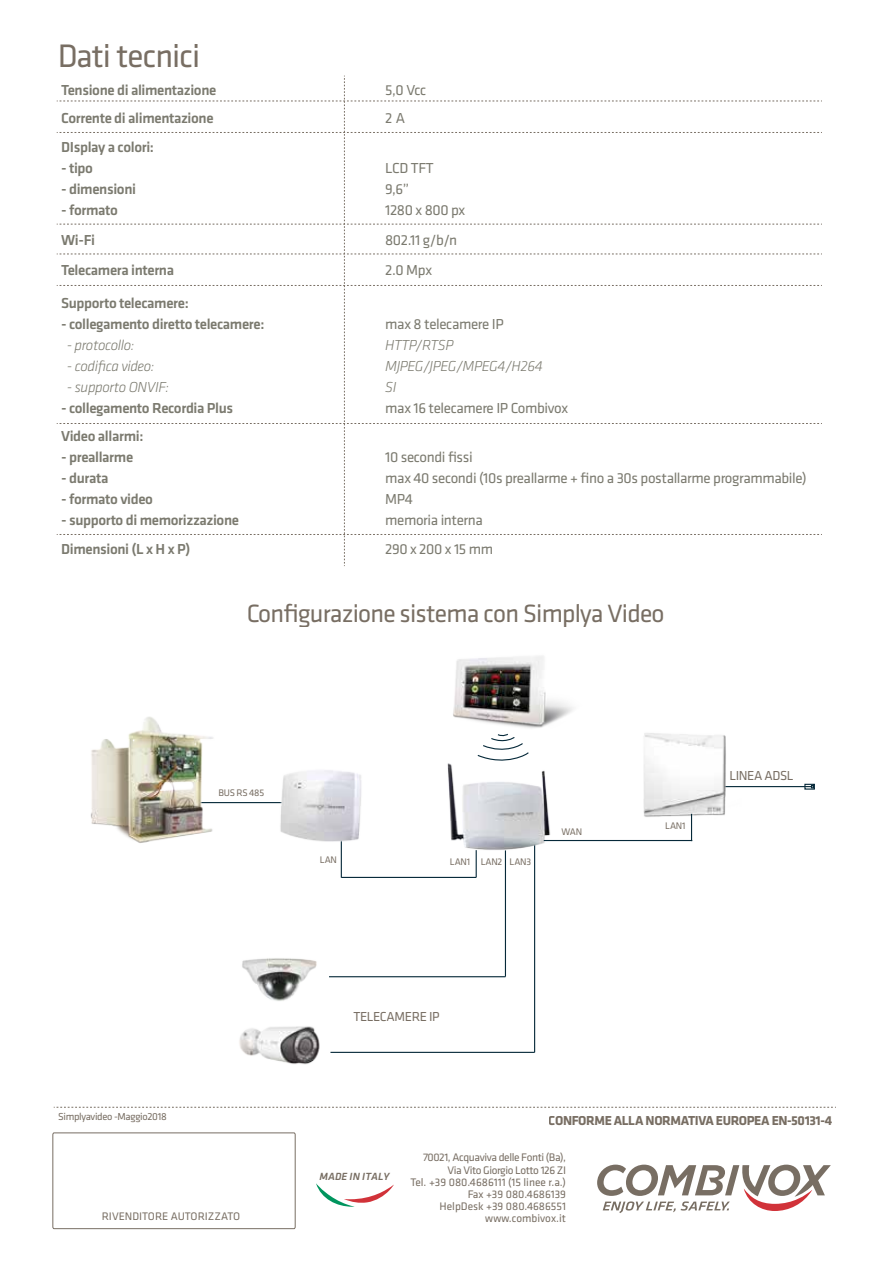
<style>
.page{position:relative;width:893px;height:1263px;background:#fff}
.page>*{position:absolute;margin:0;border:0;box-sizing:border-box;transform-origin:0 0}
.t1{font:33.75px "Klavika";letter-spacing:-.03em;color:#786e63}
.t2{font:25.95px "Klavika";letter-spacing:-.03em;color:#786e63}
.t3{font:500 15px "Klavika";letter-spacing:-.025em;color:#7b7a6f}
.t4{font:15px "Klavika";letter-spacing:-.025em;color:#7b7a6f}
.t5{font:italic 300 15px "Klavika";letter-spacing:-.025em;color:#7b7a6f}
.t6{font:700 13.5px "Klavika";letter-spacing:-.03em;color:#786e63}
.t7{font:13.5px "Klavika";letter-spacing:-.03em;color:#786e63}
.t8{font:11.4px/12.1px "Klavika";letter-spacing:-.02em;color:#786e63;text-align:right}
.t9{font:11.4px "Klavika";color:#786e63}
.t10{font:10.8px "Klavika Medium Italic OSF";color:#786e63}
.t11{font:10.5px "Klavika";letter-spacing:-.03em;color:#786e63}
.t12{font:9.9px "Klavika";letter-spacing:-.03em;color:#786e63}
</style>
<div class="page">
<svg style="left:54px;top:1107px;width:782px;height:1px"></svg>
<svg style="left:57px;top:76px;width:765px;height:490px"></svg>
<svg style="left:597px;top:1164px;width:234px;height:49px"></svg>
<div style="left:52px;top:1132px;width:244px;height:97px;border:1px solid #786e63;border-radius:2px"></div>
<svg style="left:316px;top:1183px;width:78px;height:24px"></svg>
<hr style="left:199px;top:802px;width:135px;height:1px;background:#062939">
<svg style="left:476px;top:860px;width:1px;height:17px"></svg>
<hr style="left:707px;top:786px;width:105px;height:1px;background:#062939">
<div style="left:804px;top:784px;width:11px;height:6px;border:1px solid #062939"></div>
<hr style="left:341px;top:840px;width:1px;height:38px;background:#062939">
<hr style="left:505px;top:850px;width:1px;height:127px;background:#062939">
<hr style="left:341px;top:877px;width:135px;height:1px;background:#062939">
<hr style="left:534px;top:844px;width:1px;height:208px;background:#062939">
<hr style="left:329px;top:976px;width:176px;height:1px;background:#062939">
<hr style="left:330px;top:1052px;width:205px;height:1px;background:#062939">
<img style="left:272px;top:770px;width:89px;height:79px">
<img style="left:242px;top:958px;width:75px;height:43px">
<img style="left:239px;top:1026px;width:81px;height:39px">
<img style="left:643px;top:733px;width:99px;height:93px">
<img style="left:90px;top:716px;width:128px;height:127px">
<img style="left:447px;top:763px;width:111px;height:97px">
<hr style="left:544px;top:840px;width:148px;height:1px;background:#062939">
<svg style="left:691px;top:814px;width:1px;height:26px"></svg>
<img style="left:453px;top:656px;width:120px;height:72px">
<svg style="left:476px;top:733px;width:53px;height:34px"></svg>
<h1 class="t1" style="left:57px;top:38px;width:145px">Dati tecnici</h1>
<p class="t3" style="left:61px;top:82px;width:157px">Tensione di alimentazione</p>
<p class="t4" style="left:385px;top:82px;width:43px">5,0 Vcc</p>
<p class="t3" style="left:61px;top:110px;width:154px">Corrente di alimentazione</p>
<p class="t4" style="left:385px;top:110px;width:21px">2 A</p>
<p class="t3" style="left:61px;top:139px;width:94px">DIsplay a colori:</p>
<p class="t3" style="left:61px;top:160px;width:33px">- tipo</p>
<p class="t4" style="left:385px;top:160px;width:50px">LCD TFT</p>
<p class="t3" style="left:61px;top:181px;width:76px">- dimensioni</p>
<p class="t4" style="left:385px;top:181px;width:26px">9,6”</p>
<p class="t3" style="left:61px;top:202px;width:58px">- formato</p>
<p class="t4" style="left:385px;top:202px;width:82px">1280 x 800 px</p>
<p class="t3" style="left:61px;top:232px;width:35px">Wi-Fi</p>
<p class="t4" style="left:385px;top:232px;width:74px">802.11 g/b/n</p>
<p class="t3" style="left:61px;top:262px;width:115px">Telecamera interna</p>
<p class="t4" style="left:385px;top:262px;width:48px">2.0 Mpx</p>
<p class="t3" style="left:61px;top:295px;width:129px">Supporto telecamere:</p>
<p class="t3" style="left:61px;top:316px;width:205px">- collegamento diretto telecamere:</p>
<p class="t4" style="left:385px;top:316px;width:120px">max 8 telecamere IP</p>
<p class="t5" style="left:67px;top:337px;width:69px">- protocollo:</p>
<p class="t5" style="left:385px;top:337px;width:70px">HTTP/RTSP</p>
<p class="t5" style="left:67px;top:358px;width:89px">- codifica video:</p>
<p class="t5" style="left:385px;top:358px;width:159px">MJPEG/JPEG/MPEG4/H264</p>
<p class="t5" style="left:67px;top:379px;width:104px">- supporto ONVIF:</p>
<p class="t5" style="left:385px;top:379px;width:13px">SI</p>
<p class="t3" style="left:61px;top:400px;width:174px">- collegamento Recordia Plus</p>
<p class="t4" style="left:385px;top:400px;width:184px">max 16 telecamere IP Combivox</p>
<p class="t3" style="left:61px;top:428px;width:84px">Video allarmi:</p>
<p class="t3" style="left:61px;top:449px;width:74px">- preallarme</p>
<p class="t4" style="left:385px;top:449px;width:89px">10 secondi fissi</p>
<p class="t3" style="left:61px;top:470px;width:49px">- durata</p>
<p class="t4" style="left:385px;top:470px;width:423px">max 40 secondi (10s preallarme + fino a 30s postallarme programmabile)</p>
<p class="t3" style="left:61px;top:491px;width:93px">- formato video</p>
<p class="t4" style="left:385px;top:491px;width:29px">MP4</p>
<p class="t3" style="left:61px;top:512px;width:179px">- supporto di memorizzazione</p>
<p class="t4" style="left:385px;top:512px;width:99px">memoria interna</p>
<p class="t3" style="left:61px;top:541px;width:131px">Dimensioni (L x H x P)</p>
<p class="t4" style="left:385px;top:541px;width:110px">290 x 200 x 15 mm</p>
<h2 class="t2" style="left:246px;top:599px;width:420px">Configurazione sistema con Simplya Video</h2>
<p class="t12" style="left:219px;top:787px;width:47px">BUS RS 485</p>
<p class="t12" style="left:320px;top:854px;width:19px">LAN</p>
<p class="t12" style="left:450px;top:857px;width:83px">LAN1 LAN2 LAN3</p>
<p class="t12" style="left:562px;top:826px;width:22px">WAN</p>
<p class="t12" style="left:665px;top:820px;width:22px">LAN1</p>
<p class="t7" style="left:729px;top:768px;width:66px">LINEA ADSL</p>
<p class="t7" style="left:354px;top:1009px;width:88px">TELECAMERE IP</p>
<p class="t11" style="left:58px;top:1111px;width:110px">Simplyavideo -Maggio2018</p>
<p class="t6" style="left:549px;top:1113px;width:285px">CONFORME ALLA NORMATIVA EUROPEA EN-50131-4</p>
<p class="t8" style="left:411px;top:1152px;width:157px">70021, Acquaviva delle Fonti (Ba),<br>Via Vito Giorgio Lotto 126 ZI<br>Tel. +39 080.4686111 (15 linee r.a.)<br>Fax +39 080.4686139<br>HelpDesk +39 080.4686551</p>
<p class="t10" style="left:320px;top:1170px;width:71px">MADE IN ITALY</p>
<p class="t9" style="left:102px;top:1210px;width:140px">RIVENDITORE AUTORIZZATO</p>
<p class="t9" style="left:485px;top:1212px;width:82px">www.combivox.it</p>
</div>
